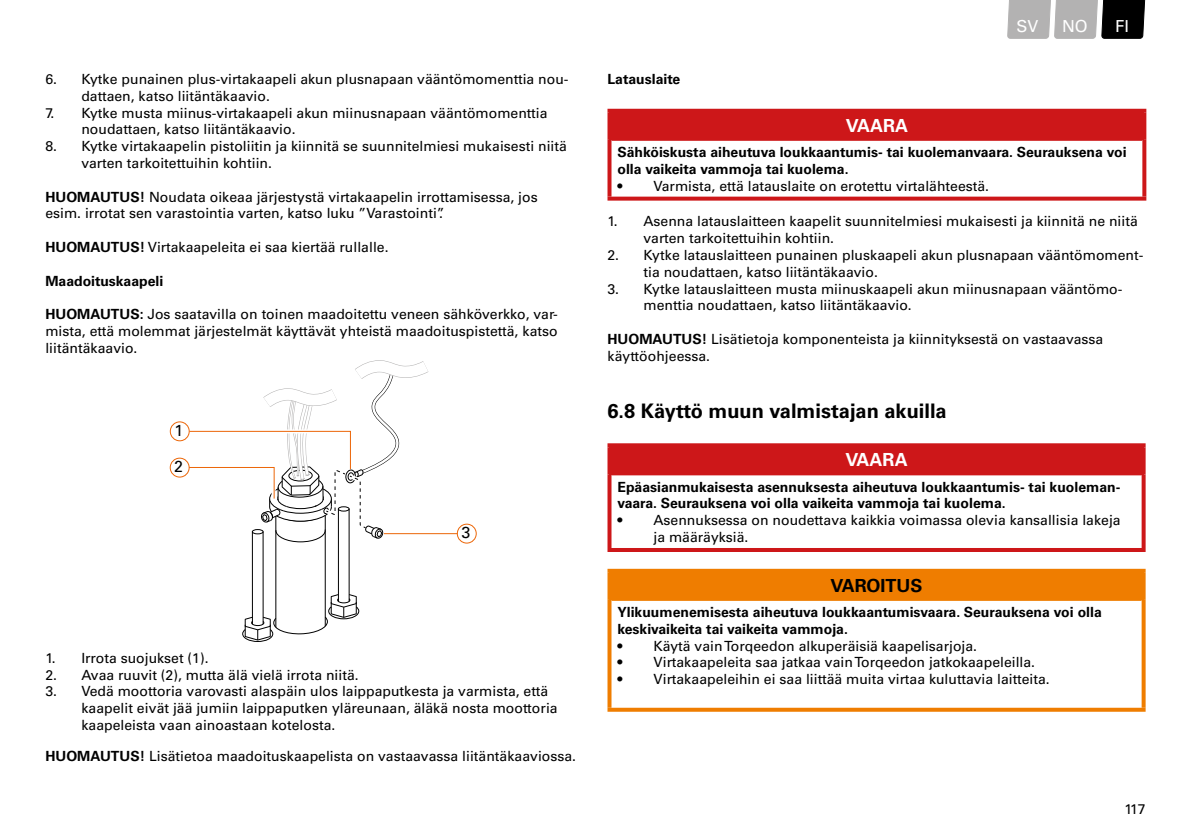
<style>
.page{position:relative;width:1191px;height:840px;background:#fff}
.page>*{position:absolute;margin:0;border:0;box-sizing:border-box;transform-origin:0 0}
.t1{font:700 20px "Univers LT Std";color:#000}
.t2{font:700 18px "Univers LT Std";color:#fff}
.t3{font:700 18px "Univers LT Std";color:#000}
.t4{font:16.6px "Univers LT Std";color:#fff}
.t5{font:16px "Univers LT Std";color:#000}
.t6{font:14px/16.8px "Univers LT Std";color:#000}
.t7{font:700 14px/16.8px "Univers LT Std";color:#000}
.s1{font-weight:700}
</style>
<div class="page">
<svg style="left:1007px;top:0;width:139px;height:39px;background:#848484"></svg>
<hr style="left:275px;top:529px;width:1px;height:98px;background:#000">
<hr style="left:325px;top:529px;width:1px;height:97px;background:#000">
<hr style="left:252px;top:531px;width:1px;height:92px;background:#000">
<hr style="left:263px;top:531px;width:1px;height:92px;background:#000">
<hr style="left:338px;top:508px;width:1px;height:93px;background:#000">
<hr style="left:349px;top:508px;width:1px;height:93px;background:#000">
<svg style="left:242px;top:593px;width:117px;height:48px"></svg>
<svg style="left:436px;top:532px;width:21px;height:3px"></svg>
<hr style="left:384px;top:533px;width:73px;height:1px;background:#ec6608">
<div style="left:457px;top:523px;width:20px;height:20px;border:1px solid #ec6608;border-radius:50%"></div>
<div style="left:170px;top:457px;width:20px;height:20px;border:1px solid #ec6608;border-radius:50%"></div>
<svg style="left:185px;top:360px;width:251px;height:182px"></svg>
<div style="left:170px;top:421px;width:20px;height:20px;border:1px solid #ec6608;border-radius:50%"></div>
<div style="left:609px;top:111px;width:535px;height:29px;background:#cd1719"></div>
<hr style="left:611px;top:139px;width:531px;height:2px;background:#cd1719">
<hr style="left:607px;top:109px;width:539px;height:4px;background:#cd1719">
<svg style="left:607px;top:113px;width:2px;height:27px"></svg>
<hr style="left:1142px;top:113px;width:4px;height:27px;background:#cd1719">
<svg style="left:607px;top:140px;width:4px;height:56px"></svg>
<svg style="left:1142px;top:140px;width:4px;height:56px"></svg>
<svg style="left:607px;top:196px;width:539px;height:4px;background:#d43a3c"></svg>
<div style="left:609px;top:445px;width:534px;height:29px;background:#cd1719"></div>
<hr style="left:611px;top:473px;width:530px;height:2px;background:#cd1719">
<svg style="left:607px;top:443px;width:538px;height:4px;fill:#cd1719"></svg>
<svg style="left:607px;top:447px;width:2px;height:27px"></svg>
<hr style="left:1141px;top:447px;width:4px;height:27px;background:#cd1719">
<svg style="left:607px;top:474px;width:4px;height:73px"></svg>
<svg style="left:1141px;top:474px;width:4px;height:73px"></svg>
<svg style="left:607px;top:547px;width:538px;height:4px;fill:#cd1719"></svg>
<div style="left:609px;top:570px;width:534px;height:29px;background:#ef7d00"></div>
<hr style="left:611px;top:598px;width:530px;height:2px;background:#ef7d00">
<svg style="left:607px;top:568px;width:538px;height:4px;fill:#ef7d00"></svg>
<svg style="left:607px;top:572px;width:2px;height:27px"></svg>
<hr style="left:1141px;top:572px;width:4px;height:27px;background:#ef7d00">
<svg style="left:607px;top:599px;width:4px;height:108px"></svg>
<svg style="left:1141px;top:599px;width:4px;height:108px"></svg>
<svg style="left:607px;top:707px;width:538px;height:4px;background:#f1952f"></svg>
<p class="t6" style="left:81px;top:71px;width:489px;text-indent:-36px">6. Kytke punainen plus-virtakaapeli akun plusnapaan vääntömomenttia nou&shy;dattaen, katso liitäntäkaavio.</p>
<p class="t6" style="left:81px;top:104px;width:468px;text-indent:-36px">7. Kytke musta miinus-virtakaapeli akun miinusnapaan vääntömomenttia noudattaen, katso liitäntäkaavio.</p>
<p class="t6" style="left:81px;top:138px;width:487px;text-indent:-36px">8. Kytke virtakaapelin pistoliitin ja kiinnitä se suunnitelmiesi mukaisesti niitä varten tarkoitettuihin kohtiin.</p>
<p class="t6" style="left:45px;top:188px;width:494px"><span class="s1">HUOMAUTUS!</span> Noudata oikeaa järjestystä virtakaapelin irrottamisessa, jos esim. irrotat sen varastointia varten, katso luku ”Varastointi”.</p>
<p class="t6" style="left:45px;top:239px;width:345px"><span class="s1">HUOMAUTUS!</span> Virtakaapeleita ei saa kiertää rullalle.</p>
<p class="t7" style="left:45px;top:272px;width:119px">Maadoituskaapeli</p>
<p class="t6" style="left:45px;top:306px;width:514px;text-align:justify"><span class="s1">HUOMAUTUS:</span> Jos saatavilla on toinen maadoitettu veneen sähköverkko, var&shy;mista, että molemmat järjestelmät käyttävät yhteistä maadoituspistettä, katso liitäntäkaavio.</p>
<p class="t5" style="left:174px;top:420px;width:10px">1</p>
<p class="t5" style="left:174px;top:457px;width:10px">2</p>
<p class="t5" style="left:461px;top:523px;width:10px">3</p>
<p class="t6" style="left:45px;top:649px;width:165px">1. Irrota suojukset (1).</p>
<p class="t6" style="left:45px;top:666px;width:315px">2. Avaa ruuvit (2), mutta älä vielä irrota niitä.</p>
<p class="t6" style="left:81px;top:682px;width:478px;text-indent:-36px">3. Vedä moottoria varovasti alaspäin ulos laippaputkesta ja varmista, että kaapelit eivät jää jumiin laippaputken yläreunaan, äläkä nosta moottoria kaapeleista vaan ainoastaan kotelosta.</p>
<p class="t6" style="left:45px;top:747px;width:532px"><span class="s1">HUOMAUTUS!</span> Lisätietoa maadoituskaapelista on vastaavassa liitäntäkaaviossa.</p>
<p class="t7" style="left:607px;top:71px;width:74px">Latauslaite</p>
<p class="t4" style="left:1016px;top:16px;width:24px">SV</p>
<p class="t4" style="left:1062px;top:16px;width:27px">NO</p>
<p class="t4" style="left:1115px;top:16px;width:15px">FI</p>
<p class="t2" style="left:846px;top:115px;width:64px">VAARA</p>
<p class="t7" style="left:617px;top:144px;width:511px">Sähköiskusta aiheutuva loukkaantumis- tai kuolemanvaara. Seurauksena voi olla vaikeita vammoja tai kuolema.</p>
<p class="t6" style="left:617px;top:177px;width:373px">• Varmista, että latauslaite on erotettu virtalähteestä.</p>
<p class="t6" style="left:643px;top:213px;width:496px;text-indent:-36px">1. Asenna latauslaitteen kaapelit suunnitelmiesi mukaisesti ja kiinnitä ne niitä varten tarkoitettuihin kohtiin.</p>
<p class="t6" style="left:643px;top:246px;width:501px;text-indent:-36px">2. Kytke latauslaitteen punainen pluskaapeli akun plusnapaan vääntömoment&shy;tia noudattaen, katso liitäntäkaavio.</p>
<p class="t6" style="left:643px;top:280px;width:480px;text-indent:-36px">3. Kytke latauslaitteen musta miinuskaapeli akun miinusnapaan vääntömo&shy;menttia noudattaen, katso liitäntäkaavio.</p>
<p class="t6" style="left:607px;top:330px;width:497px"><span class="s1">HUOMAUTUS!</span> Lisätietoja komponenteista ja kiinnityksestä on vastaavassa käyttöohjeessa.</p>
<h1 class="t1" style="left:607px;top:399px;width:341px">6.8 Käyttö muun valmistajan akuilla</h1>
<p class="t2" style="left:845px;top:449px;width:64px">VAARA</p>
<p class="t7" style="left:617px;top:478px;width:504px">Epäasianmukaisesta asennuksesta aiheutuva loukkaantumis- tai kuoleman&shy;vaara. Seurauksena voi olla vaikeita vammoja tai kuolema.</p>
<p class="t6" style="left:653px;top:511px;width:469px;text-indent:-36px">• Asennuksessa on noudettava kaikkia voimassa olevia kansallisia lakeja ja määräyksiä.</p>
<p class="t3" style="left:830px;top:574px;width:94px">VAROITUS</p>
<p class="t7" style="left:617px;top:603px;width:486px">Ylikuumenemisesta aiheutuva loukkaantumisvaara. Seurauksena voi olla keskivaikeita tai vaikeita vammoja.</p>
<p class="t6" style="left:617px;top:637px;width:361px">• Käytä vain Torqeedon alkuperäisiä kaapelisarjoja.</p>
<p class="t6" style="left:617px;top:653px;width:419px">• Virtakaapeleita saa jatkaa vain Torqeedon jatkokaapeleilla.</p>
<p class="t6" style="left:617px;top:670px;width:434px">• Virtakaapeleihin ei saa liittää muita virtaa kuluttavia laitteita.</p>
<p class="t6" style="left:1124px;top:800px;width:23px">117</p>
</div>
